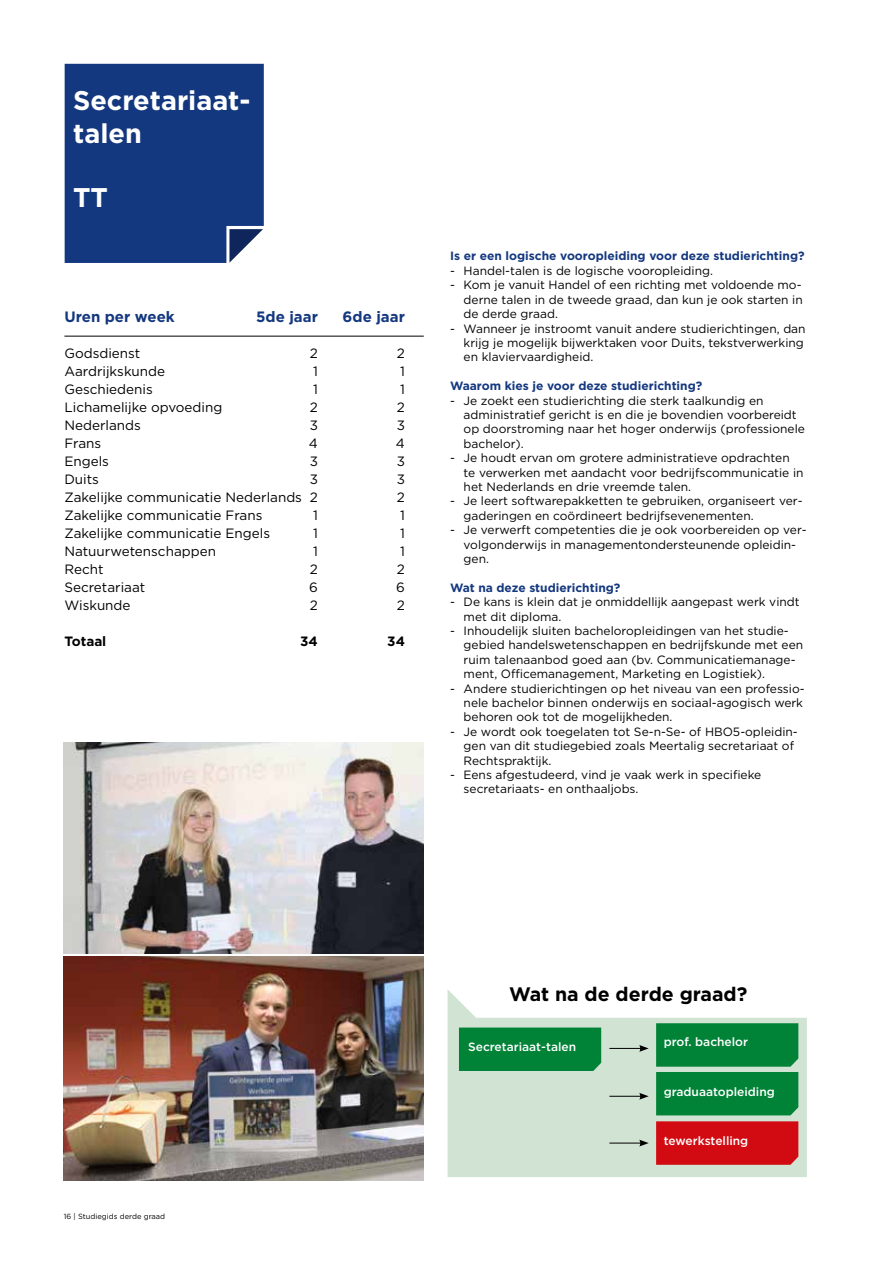
<style>
.page{position:relative;width:893px;height:1263px;background:#fff}
.page>*{position:absolute;margin:0;border:0;box-sizing:border-box;transform-origin:0 0}
.t1{font:700 27px/32.4px "Gotham";color:#fff}
.t2{font:700 19.5px "Gotham";color:#000}
.t3{font:700 15px "Gotham";color:#14387f}
.t4{font:13.5px "Gotham";color:#000}
.t5{font:700 13.5px "Gotham";color:#000}
.t6{font:12px/14.4px "Gotham";color:#000}
.t7{font:700 12px "Gotham";color:#14387f}
.t8{font:500 12px "Gotham";color:#fff}
.t9{font:7.5px "Gotham";color:#000}
</style>
<div class="page">
<svg style="left:448px;top:990px;width:359px;height:187px;fill:#d1e3d3"></svg>
<hr style="left:609px;top:1048px;width:33px;height:1px;background:#000">
<svg style="left:639px;top:1045px;width:10px;height:7px"></svg>
<hr style="left:609px;top:1096px;width:33px;height:1px;background:#000">
<svg style="left:639px;top:1093px;width:10px;height:7px"></svg>
<hr style="left:609px;top:1143px;width:33px;height:1px;background:#000">
<svg style="left:639px;top:1140px;width:10px;height:6px"></svg>
<div style="left:656px;top:1121px;width:142px;height:44px;background:#d20a11"></div>
<svg style="left:656px;top:1023px;width:142px;height:92px;background:#0d8841"></svg>
<div style="left:459px;top:1027px;width:142px;height:44px;background:#008237"></div>
<hr style="left:64px;top:336px;width:360px;height:1px;background:#000">
<img style="left:64px;top:742px;width:359px;height:212px">
<div style="left:65px;top:64px;width:199px;height:199px;background:#14387f"></div>
<img style="left:64px;top:957px;width:360px;height:223px">
<h1 class="t1" style="left:73px;top:84px;width:179px">Secretariaat&shy;talen</h1>
<h1 class="t1" style="left:73px;top:182px;width:36px">TT</h1>
<p class="t3" style="left:64px;top:307px;width:112px">Uren per week</p>
<p class="t3" style="left:256px;top:307px;width:63px">5de jaar</p>
<p class="t3" style="left:343px;top:307px;width:64px">6de jaar</p>
<p class="t4" style="left:64px;top:345px;width:77px">Godsdienst</p>
<p class="t4" style="left:310px;top:345px;width:10px">2</p>
<p class="t4" style="left:397px;top:345px;width:10px">2</p>
<p class="t4" style="left:64px;top:363px;width:102px">Aardrijkskunde</p>
<p class="t4" style="left:313px;top:363px;width:6px">1</p>
<p class="t4" style="left:400px;top:363px;width:6px">1</p>
<p class="t4" style="left:64px;top:381px;width:90px">Geschiedenis</p>
<p class="t4" style="left:313px;top:381px;width:6px">1</p>
<p class="t4" style="left:400px;top:381px;width:6px">1</p>
<p class="t4" style="left:64px;top:399px;width:159px">Lichamelijke opvoeding</p>
<p class="t4" style="left:310px;top:399px;width:10px">2</p>
<p class="t4" style="left:397px;top:399px;width:10px">2</p>
<p class="t4" style="left:64px;top:417px;width:78px">Nederlands</p>
<p class="t4" style="left:310px;top:417px;width:10px">3</p>
<p class="t4" style="left:397px;top:417px;width:10px">3</p>
<p class="t4" style="left:64px;top:435px;width:38px">Frans</p>
<p class="t4" style="left:309px;top:435px;width:11px">4</p>
<p class="t4" style="left:396px;top:435px;width:11px">4</p>
<p class="t4" style="left:64px;top:453px;width:46px">Engels</p>
<p class="t4" style="left:310px;top:453px;width:10px">3</p>
<p class="t4" style="left:397px;top:453px;width:10px">3</p>
<p class="t4" style="left:64px;top:471px;width:36px">Duits</p>
<p class="t4" style="left:310px;top:471px;width:10px">3</p>
<p class="t4" style="left:397px;top:471px;width:10px">3</p>
<p class="t4" style="left:64px;top:489px;width:255px">Zakelijke communicatie Nederlands 2</p>
<p class="t4" style="left:397px;top:489px;width:10px">2</p>
<p class="t4" style="left:64px;top:507px;width:199px">Zakelijke communicatie Frans</p>
<p class="t4" style="left:313px;top:507px;width:6px">1</p>
<p class="t4" style="left:400px;top:507px;width:6px">1</p>
<p class="t4" style="left:64px;top:525px;width:207px">Zakelijke communicatie Engels</p>
<p class="t4" style="left:313px;top:525px;width:6px">1</p>
<p class="t4" style="left:400px;top:525px;width:6px">1</p>
<p class="t4" style="left:64px;top:543px;width:153px">Natuurwetenschappen</p>
<p class="t4" style="left:313px;top:543px;width:6px">1</p>
<p class="t4" style="left:400px;top:543px;width:6px">1</p>
<p class="t4" style="left:64px;top:561px;width:41px">Recht</p>
<p class="t4" style="left:310px;top:561px;width:10px">2</p>
<p class="t4" style="left:397px;top:561px;width:10px">2</p>
<p class="t4" style="left:64px;top:579px;width:82px">Secretariaat</p>
<p class="t4" style="left:309px;top:579px;width:10px">6</p>
<p class="t4" style="left:396px;top:579px;width:10px">6</p>
<p class="t4" style="left:64px;top:597px;width:68px">Wiskunde</p>
<p class="t4" style="left:310px;top:597px;width:10px">2</p>
<p class="t4" style="left:397px;top:597px;width:10px">2</p>
<p class="t5" style="left:64px;top:633px;width:43px">Totaal</p>
<p class="t5" style="left:300px;top:633px;width:19px">34</p>
<p class="t5" style="left:387px;top:633px;width:19px">34</p>
<p class="t7" style="left:450px;top:248px;width:356px">Is er een logische vooropleiding voor deze studierichting?</p>
<p class="t6" style="left:450px;top:263px;width:264px">- Handel-talen is de logische vooropleiding.</p>
<p class="t6" style="left:464px;top:278px;width:341px;text-align:justify;text-indent:-14px">- Kom je vanuit Handel of een richting met voldoende mo&shy;derne talen in de tweede graad, dan kun je ook starten in de derde graad.</p>
<p class="t6" style="left:464px;top:321px;width:343px;text-indent:-14px">- Wanneer je instroomt vanuit andere studierichtingen, dan krijg je mogelijk bijwerktaken voor Duits, tekstverwerking en klaviervaardigheid.</p>
<p class="t7" style="left:450px;top:378px;width:254px">Waarom kies je voor deze studierichting?</p>
<p class="t6" style="left:464px;top:393px;width:343px;text-indent:-14px">- Je zoekt een studierichting die sterk taalkundig en administratief gericht is en die je bovendien voorbereidt op doorstroming naar het hoger onderwijs (professionele bachelor).</p>
<p class="t6" style="left:464px;top:450px;width:341px;text-indent:-14px">- Je houdt ervan om grotere administratieve opdrachten te verwerken met aandacht voor bedrijfscommunicatie in het Nederlands en drie vreemde talen.</p>
<p class="t6" style="left:464px;top:494px;width:340px;text-indent:-14px">- Je leert softwarepakketten te gebruiken, organiseert ver&shy;gaderingen en coördineert bedrijfsevenementen.</p>
<p class="t6" style="left:464px;top:522px;width:345px;text-indent:-14px">- Je verwerft competenties die je ook voorbereiden op ver&shy;volgonderwijs in managementondersteunende opleidin&shy;gen.</p>
<p class="t7" style="left:450px;top:579px;width:172px">Wat na deze studierichting?</p>
<p class="t6" style="left:464px;top:594px;width:338px;text-indent:-14px">- De kans is klein dat je onmiddellijk aangepast werk vindt met dit diploma.</p>
<p class="t6" style="left:464px;top:623px;width:341px;text-indent:-14px">- Inhoudelijk sluiten bacheloropleidingen van het studie&shy;gebied handelswetenschappen en bedrijfskunde met een ruim talenaanbod goed aan (bv. Communicatiemanage&shy;ment, Officemanagement, Marketing en Logistiek).</p>
<p class="t6" style="left:464px;top:681px;width:343px;text-indent:-14px">- Andere studierichtingen op het niveau van een professio&shy;nele bachelor binnen onderwijs en sociaal-agogisch werk behoren ook tot de mogelijkheden.</p>
<p class="t6" style="left:464px;top:724px;width:336px;text-indent:-14px">- Je wordt ook toegelaten tot Se-n-Se- of HBO5-opleidin&shy;gen van dit studiegebied zoals Meertalig secretariaat of<br>Rechtspraktijk.</p>
<p class="t6" style="left:464px;top:767px;width:299px;text-indent:-14px">- Eens afgestudeerd, vind je vaak werk in specifieke secretariaats- en onthaaljobs.</p>
<p class="t9" style="left:64px;top:1212px;width:103px">16 | Studiegids derde graad</p>
<h2 class="t2" style="left:509px;top:981px;width:240px">Wat na de derde graad?</h2>
<p class="t8" style="left:468px;top:1039px;width:110px">Secretariaat-talen</p>
<p class="t8" style="left:664px;top:1034px;width:86px">prof. bachelor</p>
<p class="t8" style="left:664px;top:1083px;width:113px">graduaatopleiding</p>
<p class="t8" style="left:664px;top:1133px;width:86px">tewerkstelling</p>
</div>
